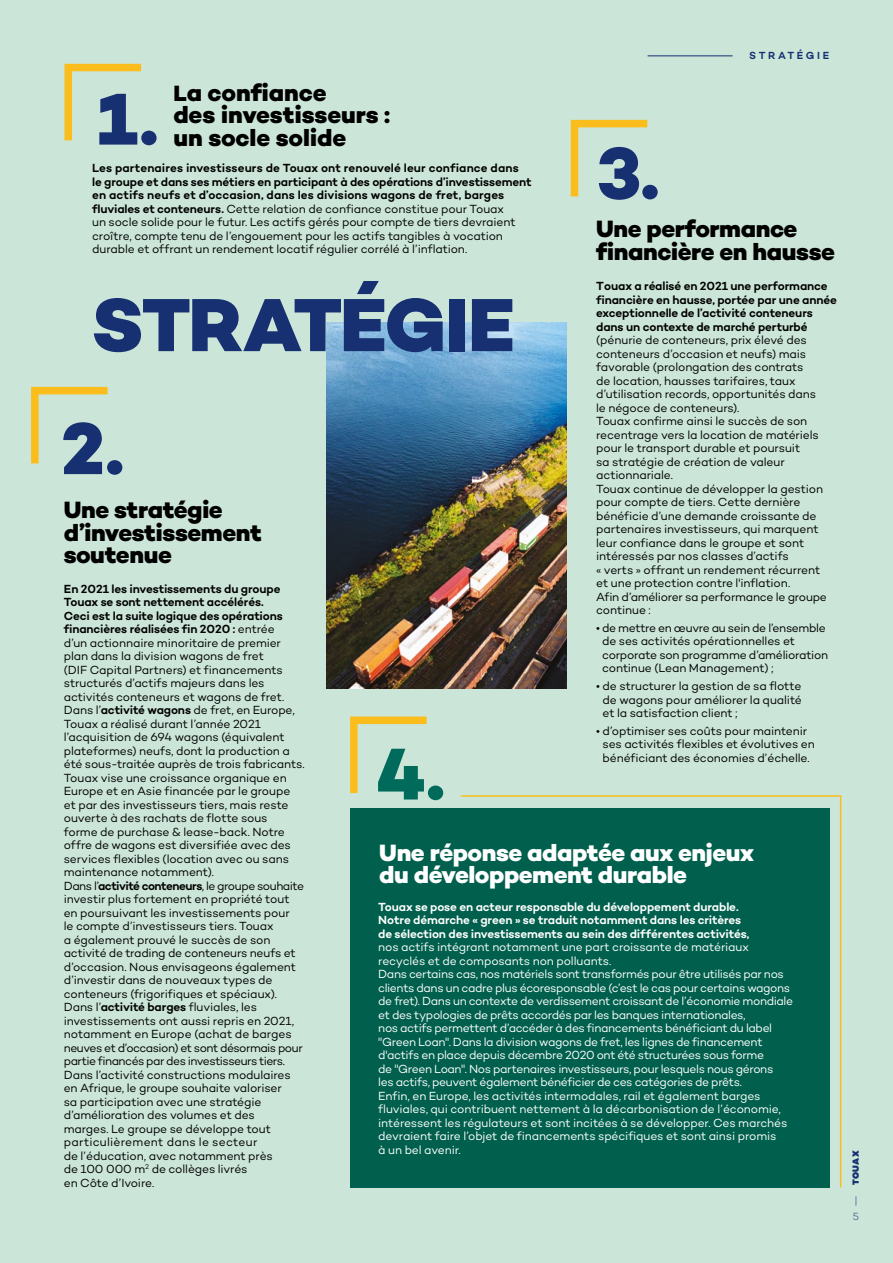
<style>
.page{position:relative;width:893px;height:1263px;background:#cbe5d8}
.page>*{position:absolute;margin:0;border:0;box-sizing:border-box;transform-origin:0 0}
.t1{font:800 76.5px "Campton";letter-spacing:-.03em;color:#163072}
.t2{font:800 74.7px "Campton";color:#163072}
.t3{font:800 74.7px "Campton";color:#006b5b}
.t4{font:800 24px/22.5px "Campton";letter-spacing:-.015em;color:#000}
.t5{font:800 24px/22.5px "Campton";letter-spacing:-.02em;color:#fff}
.t6{font:12px/13.5px "Campton";letter-spacing:-.01em;color:#000}
.t7{font:12px/13.5px "Campton";letter-spacing:-.025em;color:#fff}
.t8{font:600 12px/13.5px "Campton";letter-spacing:-.01em;color:#fff}
.t9{font:600 12px/13.5px "Campton";letter-spacing:-.01em;color:#000}
.t10{font:600 10.5px "Campton";letter-spacing:.24em;color:#163072}
.t11{font:300 10.5px/16.5px "Campton";color:#163072}
.t12{font:900 9px "Campton";letter-spacing:.035em;color:#163072}
.s1{font-size:22.5px}
.s2{font-weight:600}
</style>
<div class="page">
<div style="left:350px;top:808px;width:479px;height:379px;background:#00604d"></div>
<img style="left:326px;top:322px;width:241px;height:366px">
<hr style="left:648px;top:55px;width:85px;height:1px;background:#163072">
<svg style="left:64px;top:63px;width:78px;height:78px"></svg>
<svg style="left:31px;top:386px;width:77px;height:78px"></svg>
<svg style="left:570px;top:119px;width:78px;height:78px"></svg>
<svg style="left:350px;top:716px;width:77px;height:78px"></svg>
<svg style="left:459px;top:795px;width:383px;height:393px"></svg>
<h2 class="t2" style="left:97px;top:71px;width:63px">1.</h2>
<h3 class="t4" style="left:173px;top:81px;width:218px"><span class="s1">L</span>a confiance<br>des investisseurs : un socle solide</h3>
<p class="t6" style="left:92px;top:161px;width:441px"><span class="s2">Les partenaires investisseurs de Touax ont renouvelé leur confiance dans<br>le groupe et dans ses métiers en participant à des opérations d’investissement en actifs neufs et d’occasion, dans les divisions wagons de fret, barges fluviales et conteneurs.</span> Cette relation de confiance constitue pour Touax<br>un socle solide pour le futur. Les actifs gérés pour compte de tiers devraient croître, compte tenu de l’engouement pour les actifs tangibles à vocation durable et offrant un rendement locatif régulier corrélé à l’inflation.</p>
<h2 class="t2" style="left:597px;top:126px;width:64px">3.</h2>
<p class="t10" style="left:749px;top:49px;width:81px">STRATÉGIE</p>
<h3 class="t4" style="left:596px;top:217px;width:240px">Une performance financière en hausse</h3>
<h1 class="t1" style="left:92px;top:276px;width:425px">STRATÉGIE</h1>
<p class="t9" style="left:596px;top:279px;width:242px">Touax a réalisé en 2021 une performance financière en hausse, portée par une année exceptionnelle de l’activité conteneurs dans un contexte de marché perturbé</p>
<p class="t6" style="left:596px;top:333px;width:232px">(pénurie de conteneurs, prix élevé des conteneurs d’occasion et neufs) mais favorable (prolongation des contrats<br>de location, hausses tarifaires, taux d’utilisation records, opportunités dans le négoce de conteneurs).<br>Touax confirme ainsi le succès de son recentrage vers la location de matériels pour le transport durable et poursuit<br>sa stratégie de création de valeur actionnariale.<br>Touax continue de développer la gestion pour compte de tiers. Cette dernière bénéficie d’une demande croissante de partenaires investisseurs, qui marquent leur confiance dans le groupe et sont intéressés par nos classes d’actifs<br>« verts » offrant un rendement récurrent et une protection contre l'inflation.<br>Afin d’améliorer sa performance le groupe continue :</p>
<p class="t6" style="left:602px;top:621px;width:228px;text-indent:-6px">• de mettre en œuvre au sein de l’ensemble de ses activités opérationnelles et corporate son programme d’amélioration continue (Lean Management) ;</p>
<p class="t6" style="left:603px;top:679px;width:201px;text-align:justify;text-indent:-6px">• de structurer la gestion de sa flotte de wagons pour améliorer la qualité et la satisfaction client ;</p>
<p class="t6" style="left:603px;top:724px;width:214px;text-indent:-6px">• d’optimiser ses coûts pour maintenir ses activités flexibles et évolutives en bénéficiant des économies d’échelle.</p>
<h2 class="t2" style="left:61px;top:401px;width:65px">2.</h2>
<h3 class="t4" style="left:64px;top:499px;width:199px">Une stratégie d’investissement soutenue</h3>
<p class="t6" style="left:64px;top:582px;width:242px"><span class="s2">En 2021 les investissements du groupe Touax se sont nettement accélérés.<br>Ceci est la suite logique des opérations financières réalisées fin 2020 :</span> entrée<br>d’un actionnaire minoritaire de premier plan dans la division wagons de fret<br>(DIF Capital Partners) et financements structurés d’actifs majeurs dans les activités conteneurs et wagons de fret.<br>Dans l’<span class="s2">activité wagons</span> de fret, en Europe, Touax a réalisé durant l’année 2021 l’acquisition de 694 wagons (équivalent plateformes) neufs, dont la production a été sous-traitée auprès de trois fabricants.<br>Touax vise une croissance organique en Europe et en Asie financée par le groupe et par des investisseurs tiers, mais reste ouverte à des rachats de flotte sous<br>forme de purchase &amp; lease-back. Notre offre de wagons est diversifiée avec des services flexibles (location avec ou sans maintenance notamment).<br>Dans l’<span class="s2">activité conteneurs</span>, le groupe souhaite investir plus fortement en propriété tout en poursuivant les investissements pour<br>le compte d’investisseurs tiers. Touax<br>a également prouvé le succès de son activité de trading de conteneurs neufs et d’occasion. Nous envisageons également d’investir dans de nouveaux types de conteneurs (frigorifiques et spéciaux).<br>Dans l’<span class="s2">activité barges</span> fluviales, les investissements ont aussi repris en 2021, notamment en Europe (achat de barges neuves et d’occasion) et sont désormais pour partie financés par des investisseurs tiers.<br>Dans l’activité constructions modulaires en Afrique, le groupe souhaite valoriser<br>sa participation avec une stratégie d’amélioration des volumes et des<br>marges. Le groupe se développe tout particulièrement dans le secteur<br>de l’éducation, avec notamment près<br>de 100 000 m<sup>2</sup> de collèges livrés<br>en Côte d’Ivoire.</p>
<h2 class="t3" style="left:376px;top:726px;width:71px">4.</h2>
<h3 class="t5" style="left:379px;top:841px;width:376px">Une réponse adaptée aux enjeux du développement durable</h3>
<p class="t8" style="left:378px;top:900px;width:373px">Touax se pose en acteur responsable du développement durable.<br>Notre démarche « green » se traduit notamment dans les critères de sélection des investissements au sein des différentes activités,</p>
<p class="t7" style="left:378px;top:940px;width:416px">nos actifs intégrant notamment une part croissante de matériaux recyclés et de composants non polluants.<br>Dans certains cas, nos matériels sont transformés pour être utilisés par nos clients dans un cadre plus écoresponsable (c’est le cas pour certains wagons de fret). Dans un contexte de verdissement croissant de l’économie mondiale et des typologies de prêts accordés par les banques internationales,<br>nos actifs permettent d’accéder à des financements bénéficiant du label "Green Loan". Dans la division wagons de fret, les lignes de financement d'actifs en place depuis décembre 2020 ont été structurées sous forme<br>de "Green Loan". Nos partenaires investisseurs, pour lesquels nous gérons<br>les actifs, peuvent également bénéficier de ces catégories de prêts.<br>Enfin, en Europe, les activités intermodales, rail et également barges fluviales, qui contribuent nettement à la décarbonisation de l’économie, intéressent les régulateurs et sont incitées à se développer. Ces marchés devraient faire l’objet de financements spécifiques et sont ainsi promis<br>à un bel avenir.</p>
<p class="t12" style="left:850px;top:1185px;width:36px;rotate:-90deg">TOUAX</p>
<p class="t11" style="left:853px;top:1192px;width:8px">|<br>5</p>
</div>
